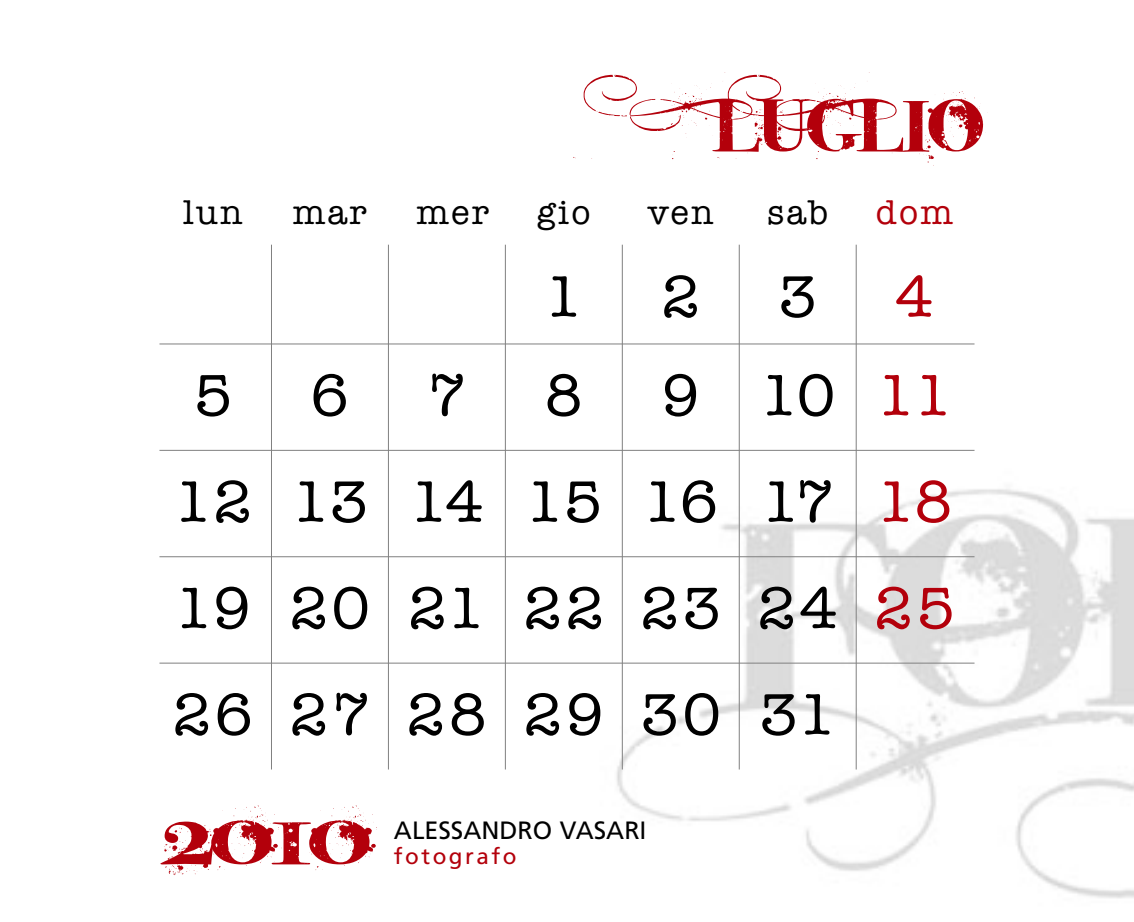
<style>
.page{position:relative;width:1134px;height:922px;background:#fff}
.page>*{position:absolute;margin:0;border:0;box-sizing:border-box;transform-origin:0 0}
.t1{font:105px "i Nked God";color:#b3000b}
.t2{font:80px "i Nked God";color:#b3000b}
.t3{font:60px/106.2px "American Typewriter";letter-spacing:.015em;color:#000;text-align:justify}
.t4{font:60px "American Typewriter";color:#b3000b}
.t5{font:35px "American Typewriter";letter-spacing:.065em;color:#000}
.t6{font:35px "American Typewriter";color:#b3000b}
.t7{font:25px "Frutiger";color:#000}
.t8{font:22.5px "Frutiger";letter-spacing:.11em;color:#b3000b}
.s1{color:#b3000b}
</style>
<div class="page">
<img style="left:581px;top:468px;width:553px;height:430px">
<hr style="left:159px;top:343px;width:815px;height:1px;background:#808080">
<hr style="left:159px;top:450px;width:815px;height:1px;background:#808080">
<hr style="left:159px;top:556px;width:815px;height:1px;background:#808080">
<hr style="left:159px;top:662px;width:815px;height:1px;background:#808080">
<hr style="left:271px;top:244px;width:1px;height:525px;background:#808080">
<hr style="left:388px;top:244px;width:1px;height:525px;background:#808080">
<hr style="left:505px;top:244px;width:1px;height:525px;background:#808080">
<hr style="left:622px;top:244px;width:1px;height:525px;background:#808080">
<hr style="left:739px;top:244px;width:1px;height:525px;background:#808080">
<hr style="left:856px;top:244px;width:1px;height:525px;background:#808080">
<h2 class="t2" style="left:714px;top:77px;width:331px">LugLio</h2>
<p class="t5" style="left:183px;top:192px;width:61px">lun</p>
<p class="t5" style="left:293px;top:192px;width:75px">mar</p>
<p class="t5" style="left:416px;top:192px;width:74px">mer</p>
<p class="t5" style="left:537px;top:192px;width:55px">gio</p>
<p class="t5" style="left:648px;top:192px;width:67px">ven</p>
<p class="t5" style="left:767px;top:192px;width:63px">sab</p>
<p class="t6" style="left:876px;top:192px;width:79px">dom</p>
<p class="t3" style="left:544px;top:244px;width:40px">1</p>
<p class="t3" style="left:661px;top:244px;width:40px">2</p>
<p class="t3" style="left:778px;top:244px;width:40px">3</p>
<p class="t4" style="left:895px;top:262px;width:40px">4</p>
<p class="t3" style="left:194px;top:342px;width:40px">5</p>
<p class="t3" style="left:311px;top:342px;width:40px">6</p>
<p class="t3" style="left:428px;top:342px;width:40px">7</p>
<p class="t3" style="left:544px;top:342px;width:40px">8</p>
<p class="t3" style="left:173px;top:342px;width:783px;text-indent:489px">9 10 <span class="s1">11<br></span>12 13 14 15 16 17 <span class="s1">18<br></span>19 20 21 22 23 24 <span class="s1">25<br></span>26 27 28 29 30 31</p>
<h1 class="t1" style="left:160px;top:766px;width:210px">2010</h1>
<p class="t7" style="left:394px;top:820px;width:254px">ALESSANDRO VASARI</p>
<p class="t8" style="left:394px;top:847px;width:124px">fotografo</p>
</div>
